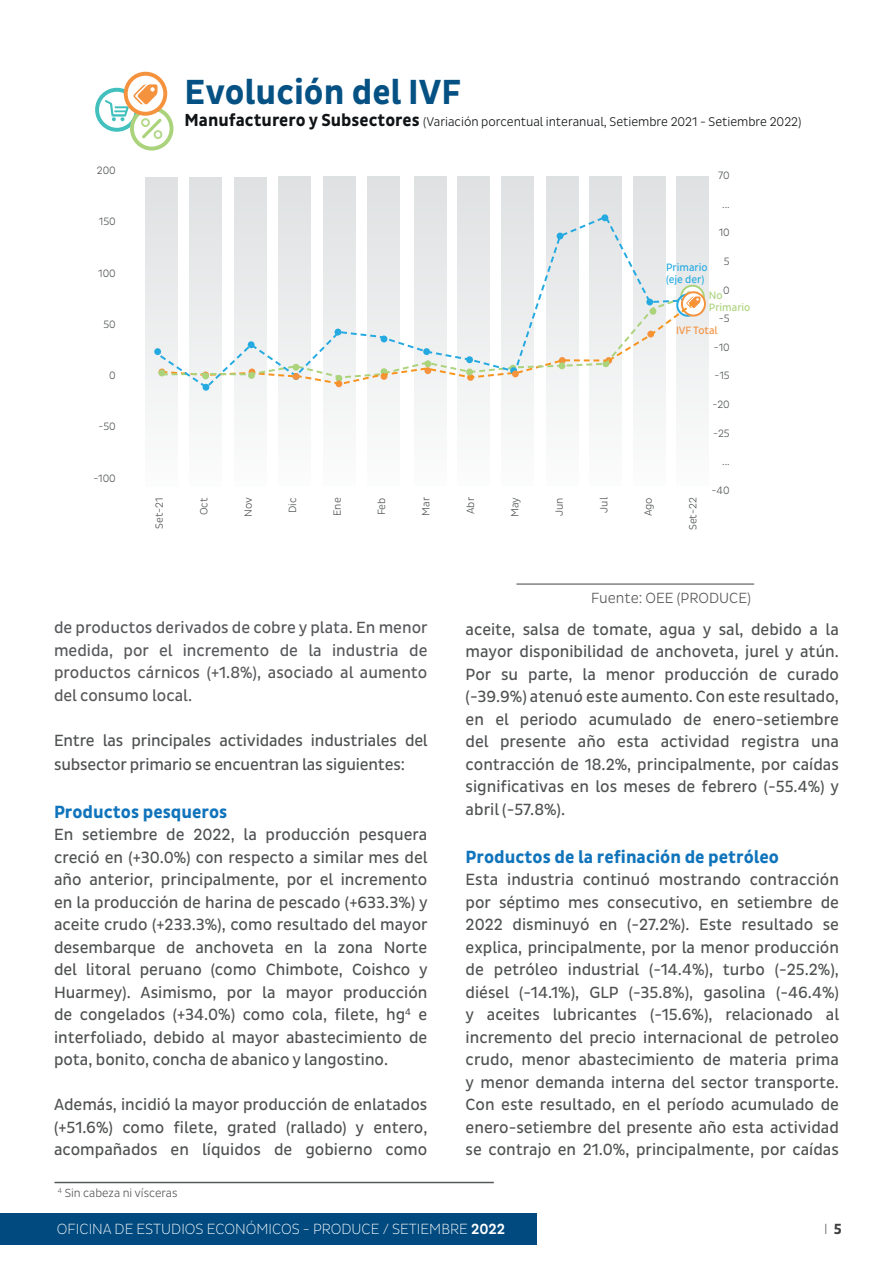
<style>
.page{position:relative;width:893px;height:1263px;background:#fff}
.page>*{position:absolute;margin:0;border:0;box-sizing:border-box;transform-origin:0 0}
.t1{font:700 35.55px "Pluto Sans Cond";color:#055183}
.t2{font:700 18px "Pluto Sans Cond";color:#1074bc}
.t3{font:16.5px/22.5px "Pluto Sans Cond";color:#4f5152;text-align:justify}
.t4{font:16.5px/22.5px "Pluto Sans Cond";color:#57585a;text-align:justify}
.t5{font:300 15px "Pluto Sans Cond Ex";color:#fff}
.t6{font:300 15px "Pluto Sans Cond";color:#57585a}
.t7{font:300 15px "Pluto Sans Cond Ex";color:#3e3e3f}
.t8{font:300 12.75px "Pluto Sans Cond";color:#111416}
.t9{font:300 12px "Pluto Sans Cond";color:#57585a}
.t10{font:300 10.8px "Pluto Sans Cond";color:#4f5252}
.t11{font:10.8px/11.9px "Pluto Sans Cond";color:#24aae1}
.t12{font:10.8px/11.9px "Pluto Sans Cond";color:#abd37c}
.t13{font:10.8px "Pluto Sans Cond";color:#f4923e}
.t14{font:300 10.65px "Pluto Sans Cond";color:#4f5252}
.s1{font-weight:700;font-size:17.7px}
.s2{font-family:"Pluto Sans Cond";font-weight:500}
.s3{font-family:"Pluto Sans Cond";font-weight:700}
</style>
<div class="page">
<div style="left:0;top:1213px;width:536px;height:32px;background:#004a7f"></div>
<svg style="left:97px;top:90px;width:40px;height:40px"></svg>
<div style="left:95px;top:88px;width:44px;height:44px;border:4px solid #42c0be;border-radius:50%"></div>
<svg style="left:132px;top:109px;width:40px;height:40px"></svg>
<div style="left:130px;top:107px;width:43px;height:44px;border:4px solid #abd37c;border-radius:50%"></div>
<svg style="left:126px;top:74px;width:39px;height:40px"></svg>
<div style="left:124px;top:72px;width:43px;height:44px;border:4px solid #f4923e;border-radius:50%"></div>
<svg style="left:104px;top:84px;width:58px;height:55px"></svg>
<svg style="left:145px;top:176px;width:564px;height:233px"></svg>
<div style="left:154px;top:348px;width:7px;height:7px;background:#24aae1;border-radius:50%"></div>
<svg style="left:158px;top:214px;width:536px;height:176px"></svg>
<svg style="left:681px;top:286px;width:23px;height:23px"></svg>
<div style="left:680px;top:285px;width:25px;height:25px;border:2px solid #abd37c;border-radius:50%"></div>
<svg style="left:682px;top:292px;width:23px;height:24px"></svg>
<div style="left:681px;top:291px;width:25px;height:26px;border:2px solid #f4923e;border-radius:50%"></div>
<svg style="left:159px;top:290px;width:541px;height:96px"></svg>
<hr style="left:516px;top:583px;width:238px;height:2px;background:#57585a">
<hr style="left:54px;top:1182px;width:440px;height:1px;background:#57585a">
<p class="t10" style="left:97px;top:164px;width:20px">200</p>
<p class="t10" style="left:99px;top:216px;width:18px">150</p>
<p class="t10" style="left:98px;top:267px;width:19px">100</p>
<p class="t10" style="left:103px;top:318px;width:14px">50</p>
<p class="t10" style="left:109px;top:369px;width:8px">0</p>
<p class="t10" style="left:99px;top:421px;width:19px">-50</p>
<p class="t10" style="left:93px;top:472px;width:24px">-100</p>
<p class="t1" style="left:185px;top:72px;width:278px">Evolución del IVF</p>
<p class="t8" style="left:185px;top:114px;width:618px"><span class="s1">Manufacturero y Subsectores</span> (Variación porcentual interanual, Setiembre 2021 - Setiembre 2022)</p>
<p class="t10" style="left:718px;top:169px;width:13px">70</p>
<p class="t10" style="left:722px;top:198px;width:9px">...</p>
<p class="t10" style="left:719px;top:227px;width:13px">10</p>
<p class="t10" style="left:724px;top:255px;width:7px">5</p>
<p class="t10" style="left:723px;top:284px;width:8px">0</p>
<p class="t10" style="left:719px;top:312px;width:12px">-5</p>
<p class="t10" style="left:714px;top:341px;width:17px">-10</p>
<p class="t10" style="left:715px;top:370px;width:17px">-15</p>
<p class="t10" style="left:712px;top:398px;width:19px">-20</p>
<p class="t10" style="left:713px;top:427px;width:18px">-25</p>
<p class="t10" style="left:722px;top:455px;width:9px">...</p>
<p class="t10" style="left:712px;top:484px;width:20px">-40</p>
<p class="t11" style="left:666px;top:261px;width:43px">Primario (eje der)</p>
<p class="t12" style="left:709px;top:289px;width:43px">No<br>Primario</p>
<p class="t13" style="left:676px;top:324px;width:43px">IVF Total</p>
<p class="t14" style="left:153px;top:529px;width:33px;rotate:-90deg">Set-21</p>
<p class="t14" style="left:198px;top:515px;width:19px;rotate:-90deg">Oct</p>
<p class="t14" style="left:242px;top:517px;width:21px;rotate:-90deg">Nov</p>
<p class="t14" style="left:287px;top:513px;width:17px;rotate:-90deg">Dic</p>
<p class="t14" style="left:331px;top:516px;width:20px;rotate:-90deg">Ene</p>
<p class="t14" style="left:376px;top:515px;width:19px;rotate:-90deg">Feb</p>
<p class="t14" style="left:420px;top:516px;width:20px;rotate:-90deg">Mar</p>
<p class="t14" style="left:464px;top:514px;width:18px;rotate:-90deg">Abr</p>
<p class="t14" style="left:509px;top:517px;width:21px;rotate:-90deg">May</p>
<p class="t14" style="left:553px;top:516px;width:20px;rotate:-90deg">Jun</p>
<p class="t14" style="left:598px;top:513px;width:17px;rotate:-90deg">Jul</p>
<p class="t14" style="left:642px;top:516px;width:20px;rotate:-90deg">Ago</p>
<p class="t14" style="left:687px;top:530px;width:34px;rotate:-90deg">Set-22</p>
<p class="t6" style="left:591px;top:589px;width:162px">Fuente: OEE (PRODUCE)</p>
<p class="t4" style="left:54px;top:617px;width:375px">de productos derivados de cobre y plata. En menor medida, por el incremento de la industria de productos cárnicos (+1.8%), asociado al aumento del consumo local.</p>
<p class="t3" style="left:54px;top:728px;width:375px;line-height:24px">Entre las principales actividades industriales del subsector primario se encuentran las siguientes:</p>
<p class="t2" style="left:54px;top:801px;width:175px">Productos pesqueros</p>
<p class="t3" style="left:54px;top:824px;width:375px">En setiembre de 2022, la producción pesquera creció en (+30.0%) con respecto a similar mes del año anterior, principalmente, por el incremento en la producción de harina de pescado (+633.3%) y aceite crudo (+233.3%), como resultado del mayor desembarque de anchoveta en la zona Norte del litoral peruano (como Chimbote, Coishco y Huarmey). Asimismo, por la mayor producción de congelados (+34.0%) como cola, filete, hg<sup>4</sup> e interfoliado, debido al mayor abastecimiento de pota, bonito, concha de abanico y langostino.</p>
<p class="t3" style="left:54px;top:1094px;width:375px">Además, incidió la mayor producción de enlatados (+51.6%) como filete, grated (rallado) y entero, acompañados en líquidos de gobierno como</p>
<p class="t9" style="left:58px;top:1186px;width:121px"><sup>4</sup> Sin cabeza ni vísceras</p>
<p class="t3" style="left:466px;top:618px;width:375px">aceite, salsa de tomate, agua y sal, debido a la mayor disponibilidad de anchoveta, jurel y atún.<br>Por su parte, la menor producción de curado (-39.9%) atenuó este aumento. Con este resultado, en el periodo acumulado de enero-setiembre del presente año esta actividad registra una contracción de 18.2%, principalmente, por caídas significativas en los meses de febrero (-55.4%) y abril (-57.8%).</p>
<p class="t2" style="left:466px;top:846px;width:315px">Productos de la refinación de petróleo</p>
<p class="t3" style="left:466px;top:869px;width:375px">Esta industria continuó mostrando contracción por séptimo mes consecutivo, en setiembre de 2022 disminuyó en (-27.2%). Este resultado se explica, principalmente, por la menor producción de petróleo industrial (-14.4%), turbo (-25.2%), diésel (-14.1%), GLP (-35.8%), gasolina (-46.4%) y aceites lubricantes (-15.6%), relacionado al incremento del precio internacional de petroleo crudo, menor abastecimiento de materia prima y menor demanda interna del sector transporte.<br>Con este resultado, en el período acumulado de enero-setiembre del presente año esta actividad se contrajo en 21.0%, principalmente, por caídas</p>
<p class="t5" style="left:57px;top:1221px;width:450px">OFICINA DE ESTUDIOS ECONÓMICOS - PRODUCE / SETIEMBRE <span class="s2">2022</span></p>
<p class="t7" style="left:824px;top:1221px;width:19px">I <span class="s3">5</span></p>
</div>
